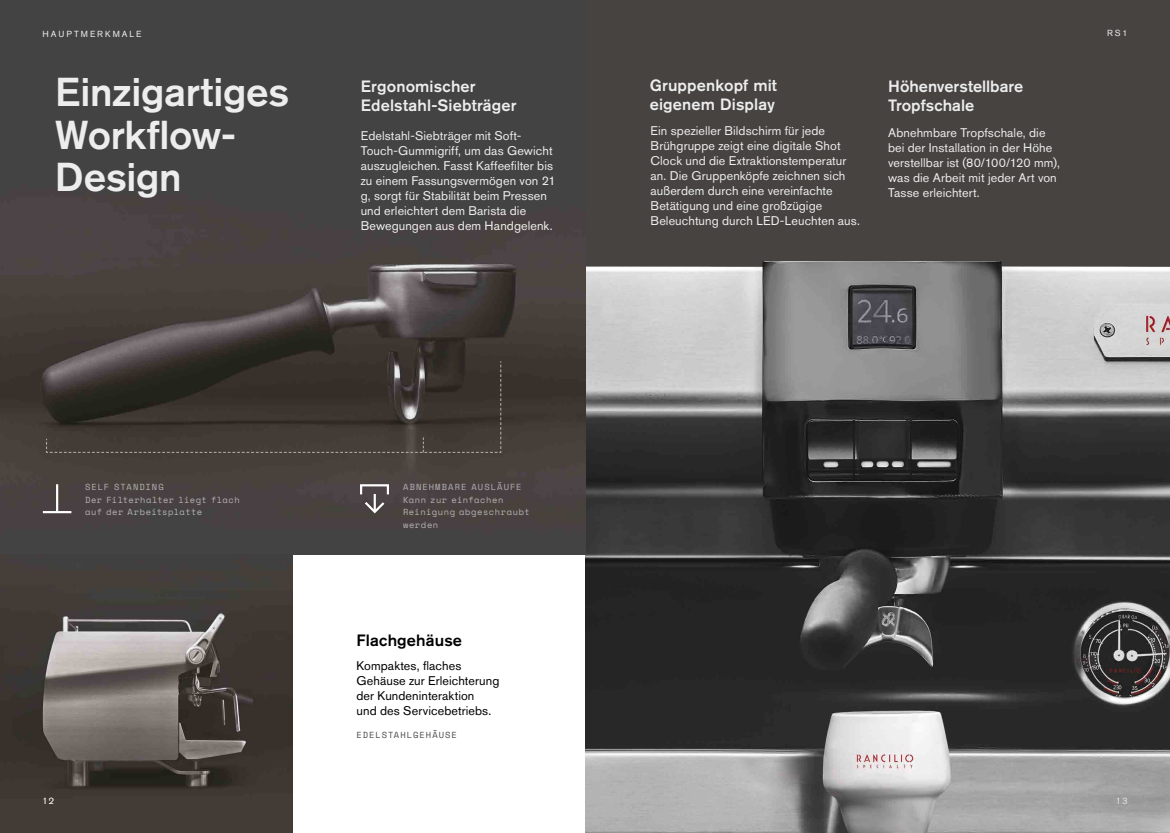
<style>
.page{position:relative;width:1170px;height:833px;background:#fff}
.page>*{position:absolute;margin:0;border:0;box-sizing:border-box;transform-origin:0 0}
.t1{font:500 40px/42.5px "Akzidenz Grotesk BQ";letter-spacing:-.01em;color:#ededed}
.t2{font:500 16.25px/19.5px "Akzidenz Grotesk BQ";letter-spacing:.01em;color:#ededed}
.t3{font:500 16.25px/19.5px "Akzidenz Grotesk BQ";color:#ececec}
.t4{font:500 16.25px "Akzidenz Grotesk BQ";letter-spacing:.01em;color:#000}
.t5{font:12.5px/15px "Akzidenz Grotesk BQ";letter-spacing:.005em;color:#ededed}
.t6{font:12.5px/15px "Akzidenz Grotesk BQ";letter-spacing:.01em;color:#ececec}
.t7{font:12.5px/15px "Akzidenz Grotesk BQ";letter-spacing:.005em;color:#000}
.t8{font:8.75px/12.5px "Space Mono";letter-spacing:.065em;color:#b3b2b2}
.t9{font:8.75px "Space Mono";letter-spacing:.115em;color:#4a4a49}
.t10{font:8.75px "Akzidenz Grotesk BQ";letter-spacing:.23em;color:#ededed}
.t11{font:300 8.75px "Akzidenz Grotesk BQ";color:#fff}
.t12{font:8.75px "Akzidenz Grotesk BQ";color:#ececec}
</style>
<div class="page">
<div style="left:585px;top:0;width:584px;height:833px;background:#464341"></div>
<img style="left:585px;top:261px;width:584px;height:572px">
<img style="left:0;top:0;width:585px;height:555px">
<svg style="left:46px;top:360px;width:455px;height:3px"></svg>
<svg style="left:46px;top:363px;width:455px;height:90px;background:#3c3630"></svg>
<hr style="left:56px;top:484px;width:2px;height:29px;background:#fff">
<hr style="left:43px;top:511px;width:28px;height:2px;background:#fff">
<hr style="left:373px;top:494px;width:3px;height:16px;background:#fff">
<svg style="left:362px;top:499px;width:25px;height:16px"></svg>
<div style="left:360px;top:484px;width:29px;height:11px;border:2px solid #fff"></div>
<img style="left:0;top:555px;width:292px;height:278px">
<p class="t10" style="left:43px;top:29px;width:100px">HAUPTMERKMALE</p>
<h1 class="t1" style="left:55px;top:70px;width:236px">Einzigartiges<br>Workflow-<br>Design</h1>
<h2 class="t2" style="left:361px;top:76px;width:157px">Ergonomischer<br>Edelstahl-Siebträger</h2>
<p class="t5" style="left:361px;top:128px;width:197px">Edelstahl-Siebträger mit Soft-Touch-Gummigriff, um das Gewicht auszugleichen. Fasst Kaffeefilter bis zu einem Fassungsvermögen von 21 g, sorgt für Stabilität beim Pressen und erleichtert dem Barista die Bewegungen aus dem Handgelenk.</p>
<h2 class="t2" style="left:649px;top:75px;width:129px">Gruppenkopf mit eigenem Display</h2>
<p class="t5" style="left:650px;top:123px;width:211px">Ein spezieller Bildschirm für jede Brühgruppe zeigt eine digitale Shot Clock und die Extraktionstemperatur an. Die Gruppenköpfe zeichnen sich außerdem durch eine vereinfachte Betätigung und eine großzügige Beleuchtung durch LED-Leuchten aus.</p>
<h2 class="t3" style="left:888px;top:76px;width:137px">Höhenverstellbare<br>Tropfschale</h2>
<p class="t6" style="left:888px;top:125px;width:173px">Abnehmbare Tropfschale, die bei der Installation in der Höhe verstellbar ist (80/100/120 mm), was die Arbeit mit jeder Art von<br>Tasse erleichtert.</p>
<p class="t12" style="left:1106px;top:28px;width:22px">RS1</p>
<p class="t8" style="left:85px;top:480px;width:156px">SELF STANDING<br>Der Filterhalter liegt flach auf der Arbeitsplatte</p>
<p class="t8" style="left:403px;top:480px;width:128px">ABNEHMBARE AUSLÄUFE<br>Kann zur einfachen<br>Reinigung abgeschraubt werden</p>
<h2 class="t4" style="left:356px;top:630px;width:107px">Flachgehäuse</h2>
<p class="t7" style="left:356px;top:658px;width:144px">Kompaktes, flaches<br>Gehäuse zur Erleichterung der Kundeninteraktion<br>und des Servicebetriebs.</p>
<p class="t9" style="left:356px;top:728px;width:102px">EDELSTAHLGEHÄUSE</p>
<p class="t11" style="left:43px;top:796px;width:13px">12</p>
<p class="t11" style="left:1115px;top:796px;width:13px">13</p>
</div>
